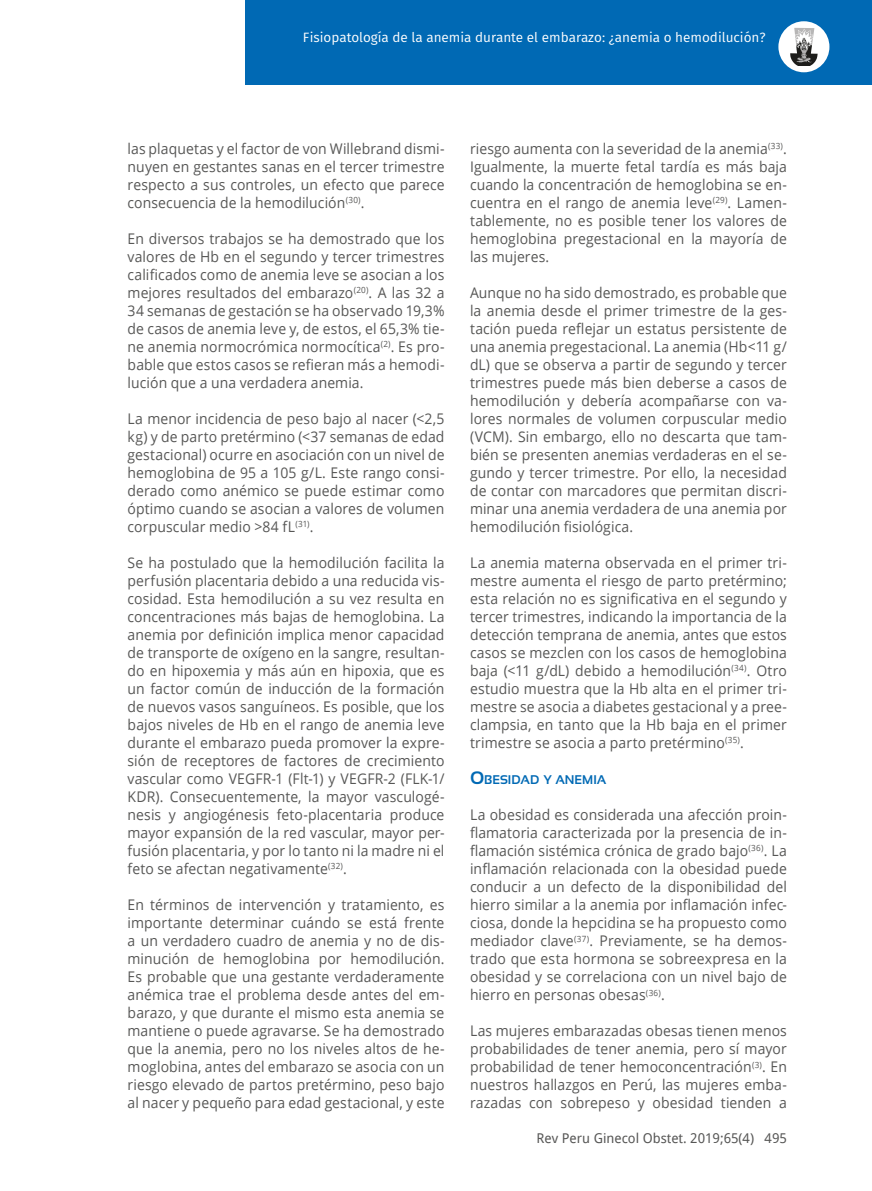
<style>
.page{position:relative;width:872px;height:1191px;background:#fff}
.page>*{position:absolute;margin:0;border:0;box-sizing:border-box;transform-origin:0 0}
.t1{font:14.7px/18px "Open Sans";letter-spacing:.005em;color:#575756;text-align:justify;scale:.95 1}
.t2{font:13.5px "Fira Sans";color:#fff}
.t3{font:13.5px "Droid Sans";color:#575756}
.t4{font:700 12.6px "Sansation";color:#0069b4}
.s1{font-size:18px}
</style>
<div class="page">
<div style="left:246px;top:0;width:626px;height:85px;background:#0069b4"></div>
<div style="left:778px;top:21px;width:51px;height:51px;background:#fff;border-radius:50%"></div>
<svg style="left:790px;top:28px;width:28px;height:38px"></svg>
<p class="t2" style="left:303px;top:28px;width:464px">Fisiopatología de la anemia durante el embarazo: ¿anemia o hemodilución?</p>
<p class="t1" style="left:128px;top:139px;width:335px">las plaquetas y el factor de von Willebrand dismi&shy;nuyen en gestantes sanas en el tercer trimestre respecto a sus controles, un efecto que parece consecuencia de la hemodilución<sup>(30)</sup>.</p>
<p class="t1" style="left:128px;top:229px;width:335px">En diversos trabajos se ha demostrado que los valores de Hb en el segundo y tercer trimestres calificados como de anemia leve se asocian a los mejores resultados del embarazo<sup>(20)</sup>. A las 32 a 34 semanas de gestación se ha observado 19,3% de casos de anemia leve y, de estos, el 65,3% tie&shy;ne anemia normocrómica normocítica<sup>(2)</sup>. Es pro&shy;bable que estos casos se refieran más a hemodi&shy;lución que a una verdadera anemia.</p>
<p class="t1" style="left:128px;top:409px;width:335px">La menor incidencia de peso bajo al nacer (&lt;2,5 kg) y de parto pretérmino (&lt;37 semanas de edad gestacional) ocurre en asociación con un nivel de hemoglobina de 95 a 105 g/L. Este rango consi&shy;derado como anémico se puede estimar como óptimo cuando se asocian a valores de volumen corpuscular medio &gt;84 fL<sup>(31)</sup>.</p>
<p class="t1" style="left:128px;top:553px;width:335px">Se ha postulado que la hemodilución facilita la perfusión placentaria debido a una reducida vis&shy;cosidad. Esta hemodilución a su vez resulta en concentraciones más bajas de hemoglobina. La anemia por definición implica menor capacidad de transporte de oxígeno en la sangre, resultan&shy;do en hipoxemia y más aún en hipoxia, que es un factor común de inducción de la formación de nuevos vasos sanguíneos. Es posible, que los bajos niveles de Hb en el rango de anemia leve durante el embarazo pueda promover la expre&shy;sión de receptores de factores de crecimiento vascular como VEGFR-1 (Flt-1) y VEGFR-2 (FLK-1/ KDR). Consecuentemente, la mayor vasculogé&shy;nesis y angiogénesis feto-placentaria produce mayor expansión de la red vascular, mayor per&shy;fusión placentaria, y por lo tanto ni la madre ni el feto se afectan negativamente<sup>(32)</sup>.</p>
<p class="t1" style="left:128px;top:895px;width:335px">En términos de intervención y tratamiento, es importante determinar cuándo se está frente a un verdadero cuadro de anemia y no de dis&shy;minución de hemoglobina por hemodilución.<br>Es probable que una gestante verdaderamente anémica trae el problema desde antes del em&shy;barazo, y que durante el mismo esta anemia se mantiene o puede agravarse. Se ha demostrado que la anemia, pero no los niveles altos de he&shy;moglobina, antes del embarazo se asocia con un riesgo elevado de partos pretérmino, peso bajo al nacer y pequeño para edad gestacional, y este</p>
<p class="t1" style="left:470px;top:139px;width:335px">riesgo aumenta con la severidad de la anemia<sup>(33)</sup>.<br>Igualmente, la muerte fetal tardía es más baja cuando la concentración de hemoglobina se en&shy;cuentra en el rango de anemia leve<sup>(29)</sup>. Lamen&shy;tablemente, no es posible tener los valores de hemoglobina pregestacional en la mayoría de las mujeres.</p>
<p class="t1" style="left:470px;top:283px;width:335px">Aunque no ha sido demostrado, es probable que la anemia desde el primer trimestre de la ges&shy;tación pueda reflejar un estatus persistente de una anemia pregestacional. La anemia (Hb&lt;11 g/ dL) que se observa a partir de segundo y tercer trimestres puede más bien deberse a casos de hemodilución y debería acompañarse con va&shy;lores normales de volumen corpuscular medio (VCM). Sin embargo, ello no descarta que tam&shy;bién se presenten anemias verdaderas en el se&shy;gundo y tercer trimestre. Por ello, la necesidad de contar con marcadores que permitan discri&shy;minar una anemia verdadera de una anemia por hemodilución fisiológica.</p>
<p class="t1" style="left:470px;top:553px;width:335px">La anemia materna observada en el primer tri&shy;mestre aumenta el riesgo de parto pretérmino; esta relación no es significativa en el segundo y tercer trimestres, indicando la importancia de la detección temprana de anemia, antes que estos casos se mezclen con los casos de hemoglobina baja (&lt;11 g/dL) debido a hemodilución<sup>(34)</sup>. Otro estudio muestra que la Hb alta en el primer tri&shy;mestre se asocia a diabetes gestacional y a pree&shy;clampsia, en tanto que la Hb baja en el primer trimestre se asocia a parto pretérmino<sup>(35)</sup>.</p>
<p class="t4" style="left:470px;top:773px;width:138px"><span class="s1">O</span>BESIDAD Y ANEMIA</p>
<p class="t1" style="left:470px;top:805px;width:335px">La obesidad es considerada una afección proin&shy;flamatoria caracterizada por la presencia de in&shy;flamación sistémica crónica de grado bajo<sup>(36)</sup>. La inflamación relacionada con la obesidad puede conducir a un defecto de la disponibilidad del hierro similar a la anemia por inflamación infec&shy;ciosa, donde la hepcidina se ha propuesto como mediador clave<sup>(37)</sup>. Previamente, se ha demos&shy;trado que esta hormona se sobreexpresa en la obesidad y se correlaciona con un nivel bajo de hierro en personas obesas<sup>(36)</sup>.</p>
<p class="t1" style="left:470px;top:1021px;width:335px">Las mujeres embarazadas obesas tienen menos probabilidades de tener anemia, pero sí mayor probabilidad de tener hemoconcentración<sup>(3)</sup>. En nuestros hallazgos en Perú, las mujeres emba&shy;razadas con sobrepeso y obesidad tienden a</p>
<p class="t3" style="left:536px;top:1128px;width:252px">Rev Peru Ginecol Obstet. 2019;65(4) 495</p>
</div>
